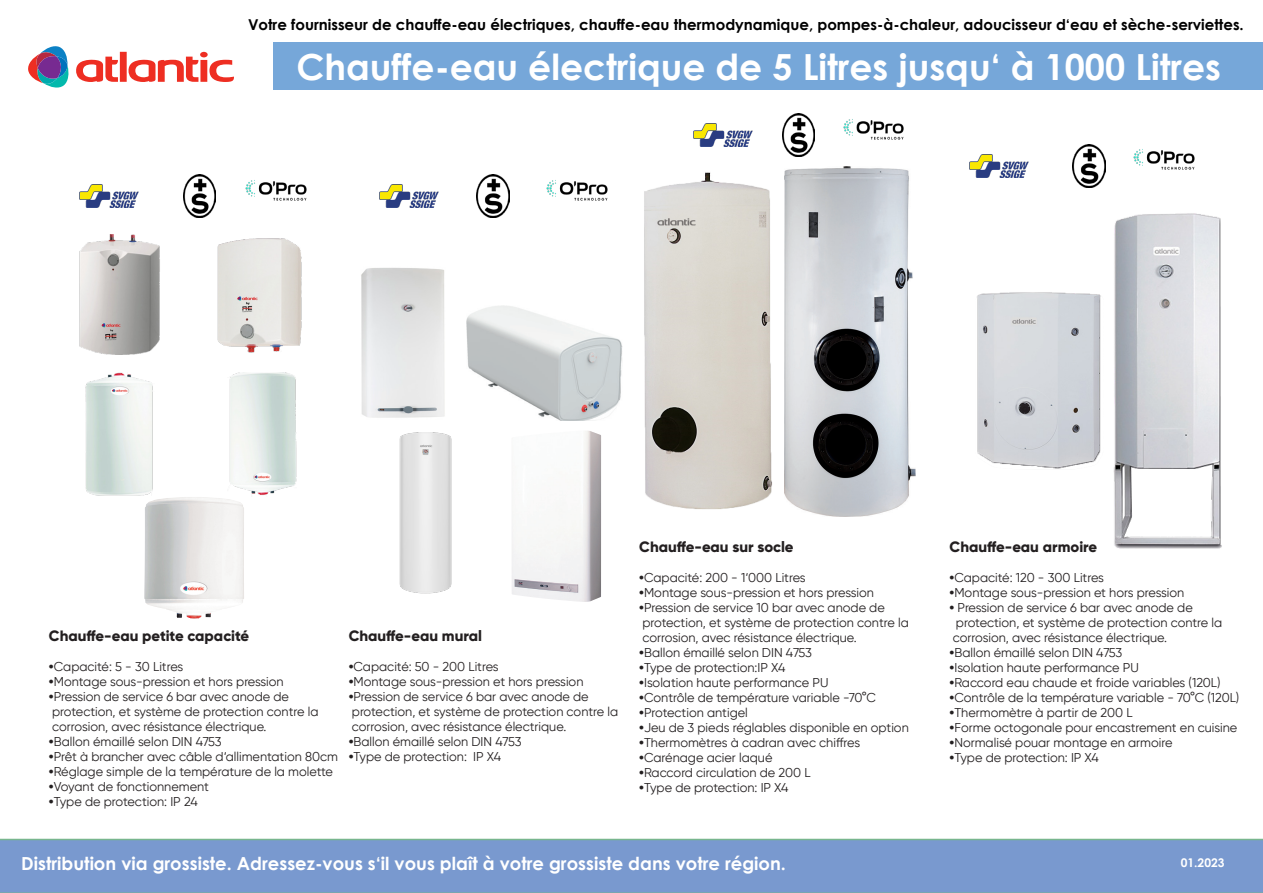
<style>
.page{position:relative;width:1263px;height:893px;background:#fff}
.page>*{position:absolute;margin:0;border:0;box-sizing:border-box;transform-origin:0 0}
.t1{font:700 36px "Century Gothic";color:#fff}
.t2{font:700 18px "Century Gothic";color:#fff}
.t3{font:700 15px "Century Gothic";color:#000}
.t4{font:800 15px "Gilroy";color:#231f20}
.t5{font:12.75px "Gilroy";color:#231f20}
.t6{font:700 12px "Century Gothic";color:#fff}
.s1{font-weight:800}
</style>
<div class="page">
<div style="left:0;top:839px;width:1263px;height:54px;background:#7999cf"></div>
<div style="left:274px;top:43px;width:989px;height:47px;background:#76a7d9"></div>
<img style="left:85px;top:372px;width:68px;height:124px">
<img style="left:644px;top:172px;width:128px;height:337px">
<img style="left:785px;top:166px;width:130px;height:350px">
<svg style="left:28px;top:46px;width:41px;height:42px"></svg>
<svg style="left:76px;top:52px;width:158px;height:30px"></svg>
<img style="left:217px;top:238px;width:85px;height:115px">
<img style="left:79px;top:234px;width:81px;height:120px">
<img style="left:512px;top:431px;width:89px;height:171px">
<img style="left:399px;top:432px;width:53px;height:162px">
<img style="left:467px;top:306px;width:156px;height:115px">
<img style="left:1113px;top:213px;width:109px;height:336px">
<img style="left:977px;top:292px;width:124px;height:177px">
<img style="left:229px;top:372px;width:68px;height:123px">
<img style="left:79px;top:184px;width:60px;height:24px">
<img style="left:183px;top:175px;width:33px;height:42px">
<img style="left:245px;top:180px;width:62px;height:21px">
<img style="left:693px;top:123px;width:60px;height:24px">
<img style="left:782px;top:114px;width:33px;height:42px">
<img style="left:144px;top:497px;width:58px;height:122px">
<img style="left:843px;top:119px;width:61px;height:21px">
<img style="left:969px;top:154px;width:60px;height:24px">
<img style="left:1073px;top:145px;width:32px;height:42px">
<img style="left:1133px;top:149px;width:62px;height:21px">
<img style="left:379px;top:184px;width:60px;height:24px">
<img style="left:477px;top:175px;width:32px;height:42px">
<img style="left:546px;top:180px;width:62px;height:21px">
<img style="left:361px;top:268px;width:84px;height:150px">
<p class="t3" style="left:248px;top:14px;width:997px">Votre fournisseur de chauffe-eau électriques, chauffe-eau thermodynamique, pompes-à-chaleur, adoucisseur d‘eau et sèche-serviettes.</p>
<p class="t1" style="left:296px;top:40px;width:926px">Chauffe-eau électrique de 5 Litres jusqu‘ à 1000 Litres</p>
<p class="t4" style="left:49px;top:626px;width:202px">Chauffe-eau petite capacité</p>
<p class="t5" style="left:49px;top:659px;width:136px"><span class="s1">•</span>Capacité: 5 - 30 Litres</p>
<p class="t5" style="left:49px;top:674px;width:236px"><span class="s1">•</span>Montage sous-pression et hors pression</p>
<p class="t5" style="left:49px;top:689px;width:241px"><span class="s1">•</span>Pression de service 6 bar avec anode de</p>
<p class="t5" style="left:52px;top:704px;width:268px">protection, et système de protection contre la</p>
<p class="t5" style="left:52px;top:719px;width:216px">corrosion, avec résistance électrique.</p>
<p class="t5" style="left:49px;top:734px;width:174px"><span class="s1">•</span>Ballon émaillé selon DIN 4753</p>
<p class="t5" style="left:49px;top:749px;width:290px"><span class="s1">•</span>Prêt à brancher avec câble d‘allimentation 80cm</p>
<p class="t5" style="left:49px;top:764px;width:285px"><span class="s1">•</span>Réglage simple de la température de la molette</p>
<p class="t5" style="left:49px;top:779px;width:162px"><span class="s1">•</span>Voyant de fonctionnement</p>
<p class="t5" style="left:49px;top:794px;width:150px"><span class="s1">•</span>Type de protection: IP 24</p>
<p class="t4" style="left:349px;top:626px;width:135px">Chauffe-eau mural</p>
<p class="t5" style="left:349px;top:659px;width:151px"><span class="s1">•</span>Capacité: 50 - 200 Litres</p>
<p class="t5" style="left:349px;top:674px;width:236px"><span class="s1">•</span>Montage sous-pression et hors pression</p>
<p class="t5" style="left:349px;top:689px;width:241px"><span class="s1">•</span>Pression de service 6 bar avec anode de</p>
<p class="t5" style="left:352px;top:704px;width:268px">protection, et système de protection contre la</p>
<p class="t5" style="left:352px;top:719px;width:216px">corrosion, avec résistance électrique.</p>
<p class="t5" style="left:349px;top:734px;width:174px"><span class="s1">•</span>Ballon émaillé selon DIN 4753</p>
<p class="t5" style="left:349px;top:749px;width:154px"><span class="s1">•</span>Type de protection: IP X4</p>
<p class="t4" style="left:639px;top:537px;width:156px">Chauffe-eau sur socle</p>
<p class="t5" style="left:639px;top:570px;width:168px"><span class="s1">•</span>Capacité: 200 - 1‘000 Litres</p>
<p class="t5" style="left:639px;top:585px;width:236px"><span class="s1">•</span>Montage sous-pression et hors pression</p>
<p class="t5" style="left:639px;top:600px;width:247px"><span class="s1">•</span>Pression de service 10 bar avec anode de</p>
<p class="t5" style="left:642px;top:615px;width:268px">protection, et système de protection contre la</p>
<p class="t5" style="left:642px;top:630px;width:216px">corrosion, avec résistance électrique.</p>
<p class="t5" style="left:639px;top:645px;width:174px"><span class="s1">•</span>Ballon émaillé selon DIN 4753</p>
<p class="t5" style="left:639px;top:660px;width:148px"><span class="s1">•</span>Type de protection:IP X4</p>
<p class="t5" style="left:639px;top:675px;width:191px"><span class="s1">•</span>Isolation haute performance PU</p>
<p class="t5" style="left:639px;top:690px;width:238px"><span class="s1">•</span>Contrôle de température variable -70°C</p>
<p class="t5" style="left:639px;top:705px;width:110px"><span class="s1">•</span>Protection antigel</p>
<p class="t5" style="left:639px;top:720px;width:271px"><span class="s1">•</span>Jeu de 3 pieds réglables disponible en option</p>
<p class="t5" style="left:639px;top:735px;width:222px"><span class="s1">•</span>Thermomètres à cadran avec chiffres</p>
<p class="t5" style="left:639px;top:750px;width:135px"><span class="s1">•</span>Carénage acier laqué</p>
<p class="t5" style="left:639px;top:765px;width:173px"><span class="s1">•</span>Raccord circulation de 200 L</p>
<p class="t5" style="left:639px;top:780px;width:151px"><span class="s1">•</span>Type de protection: IP X4</p>
<p class="t4" style="left:949px;top:537px;width:149px">Chauffe-eau armoire</p>
<p class="t5" style="left:949px;top:570px;width:156px"><span class="s1">•</span>Capacité: 120 - 300 Litres</p>
<p class="t5" style="left:949px;top:585px;width:236px"><span class="s1">•</span>Montage sous-pression et hors pression</p>
<p class="t5" style="left:949px;top:600px;width:245px"><span class="s1">•</span> Pression de service 6 bar avec anode de</p>
<p class="t5" style="left:956px;top:615px;width:268px">protection, et système de protection contre la</p>
<p class="t5" style="left:953px;top:630px;width:216px">corrosion, avec résistance électrique.</p>
<p class="t5" style="left:949px;top:645px;width:174px"><span class="s1">•</span>Ballon émaillé selon DIN 4753</p>
<p class="t5" style="left:949px;top:660px;width:191px"><span class="s1">•</span>Isolation haute performance PU</p>
<p class="t5" style="left:949px;top:675px;width:272px"><span class="s1">•</span>Raccord eau chaude et froide variables (120L)</p>
<p class="t5" style="left:949px;top:690px;width:291px"><span class="s1">•</span>Contrôle de la température variable - 70°C (120L)</p>
<p class="t5" style="left:949px;top:705px;width:184px"><span class="s1">•</span>Thermomètre à partir de 200 L</p>
<p class="t5" style="left:949px;top:720px;width:289px"><span class="s1">•</span>Forme octogonale pour encastrement en cuisine</p>
<p class="t5" style="left:949px;top:735px;width:224px"><span class="s1">•</span>Normalisé pouar montage en armoire</p>
<p class="t5" style="left:949px;top:750px;width:151px"><span class="s1">•</span>Type de protection: IP X4</p>
<p class="t2" style="left:21px;top:849px;width:766px">Distribution via grossiste. Adressez-vous s‘il vous plaît à votre grossiste dans votre région.</p>
<p class="t6" style="left:1181px;top:854px;width:45px">01.2023</p>
</div>
